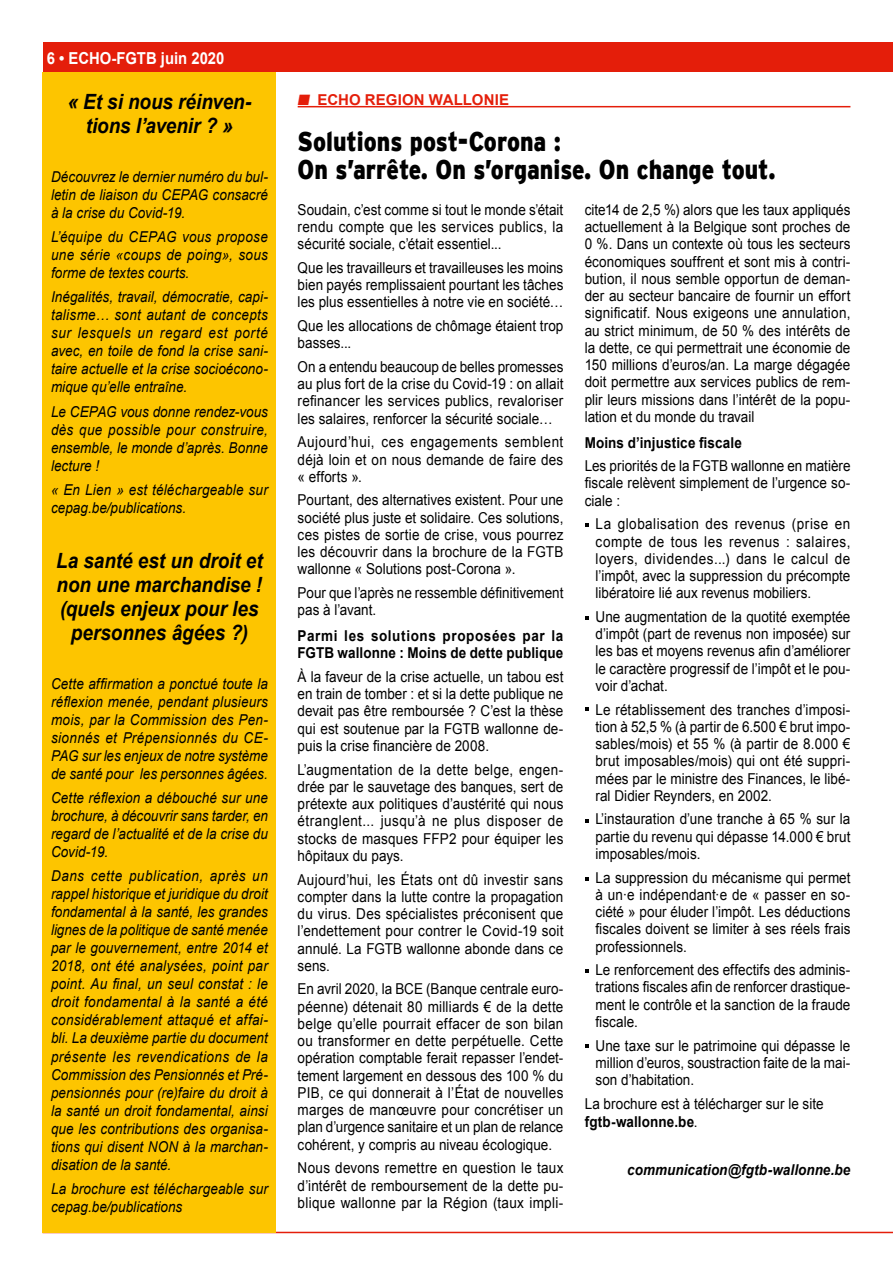
<style>
.page{position:relative;width:893px;height:1263px;background:#fff}
.page>*{position:absolute;margin:0;border:0;box-sizing:border-box;transform-origin:0 0}
.t1{font:900 27px/28.5px "Interstate";color:#000;scale:.85 1}
.t2{font:italic 700 21px/24px "Arial";letter-spacing:-.005em;color:#000;text-align:center;scale:.9 1}
.t3{font:700 16.5px "Arial";color:#fff;scale:.9 1}
.t4{font:15px/17.2px "Arial";letter-spacing:.005em;color:#000;text-align:justify;scale:.9 1}
.t5{font:italic 15px/18px "Arial";letter-spacing:.005em;color:#000;text-align:justify;scale:.9 1}
.t6{font:700 15px/17.2px "Arial";letter-spacing:.015em;color:#000;scale:.9 1}
.t7{font:italic 700 15px "Arial";letter-spacing:.005em;color:#000;scale:.9 1}
.t8{font:700 15px "Arial";letter-spacing:.01em;color:#e41e0a}
.s1{font-weight:700}
</style>
<div class="page">
<div style="left:43px;top:43px;width:850px;height:29px;background:#e41e0a"></div>
<hr style="left:43px;top:1232px;width:850px;height:1px;background:#e41e0a">
<div style="left:43px;top:72px;width:233px;height:1161px;background:#fdc500"></div>
<hr style="left:298px;top:106px;width:552px;height:1px;background:#e41e0a">
<svg style="left:585px;top:523px;width:4px;height:4px"></svg>
<svg style="left:585px;top:707px;width:4px;height:4px"></svg>
<svg style="left:585px;top:819px;width:4px;height:4px"></svg>
<svg style="left:585px;top:877px;width:4px;height:4px"></svg>
<svg style="left:585px;top:969px;width:4px;height:4px"></svg>
<svg style="left:585px;top:1044px;width:4px;height:4px"></svg>
<svg style="left:585px;top:616px;width:4px;height:4px"></svg>
<p class="t3" style="left:47px;top:47px;width:199px">6 • ECHO-FGTB juin 2020</p>
<h2 class="t2" style="left:67px;top:90px;width:206px">« Et si nous réinven&shy;tions l’avenir ? »</h2>
<p class="t5" style="left:51px;top:168px;width:242px">Découvrez le dernier numéro du bul&shy;letin de liaison du CEPAG consacré à la crise du Covid-19.</p>
<p class="t5" style="left:51px;top:228px;width:242px">L’équipe du CEPAG vous propose une série «coups de poing», sous forme de textes courts.</p>
<p class="t5" style="left:51px;top:288px;width:242px">Inégalités, travail, démocratie, capi&shy;talisme… sont autant de concepts sur lesquels un regard est porté avec, en toile de fond la crise sani&shy;taire actuelle et la crise socioécono&shy;mique qu’elle entraîne.</p>
<p class="t5" style="left:51px;top:403px;width:242px">Le CEPAG vous donne rendez-vous dès que possible pour construire, ensemble, le monde d’après. Bonne lecture !</p>
<p class="t5" style="left:51px;top:481px;width:242px">« En Lien » est téléchargeable sur cepag.be/publications.</p>
<h2 class="t2" style="left:56px;top:549px;width:231px">La santé est un droit et non une marchandise ! (quels enjeux pour les personnes âgées ?)</h2>
<p class="t5" style="left:51px;top:675px;width:242px">Cette affirmation a ponctué toute la réflexion menée, pendant plusieurs mois, par la Commission des Pen&shy;sionnés et Prépensionnés du CE-PAG sur les enjeux de notre système de santé pour les personnes âgées.</p>
<p class="t5" style="left:51px;top:789px;width:242px">Cette réflexion a débouché sur une brochure, à découvrir sans tarder, en regard de l’actualité et de la crise du Covid-19.</p>
<p class="t5" style="left:51px;top:867px;width:242px">Dans cette publication, après un rappel historique et juridique du droit fondamental à la santé, les grandes lignes de la politique de santé menée par le gouvernement, entre 2014 et 2018, ont été analysées, point par point. Au final, un seul constat : le droit fondamental à la santé a été considérablement attaqué et affai&shy;bli. La deuxième partie du document présente les revendications de la Commission des Pensionnés et Pré&shy;pensionnés pour (re)faire du droit à la santé un droit fondamental, ainsi que les contributions des organisa&shy;tions qui disent NON à la marchan&shy;disation de la santé.</p>
<p class="t5" style="left:51px;top:1180px;width:242px">La brochure est téléchargeable sur cepag.be/publications</p>
<p class="t8" style="left:298px;top:90px;width:213px">■ ECHO REGION WALLONIE</p>
<h1 class="t1" style="left:298px;top:127px;width:564px">Solutions post-Corona :<br>On s’arrête. On s’organise. On change tout.</h1>
<p class="t4" style="left:298px;top:201px;width:297px">Soudain, c’est comme si tout le monde s’était rendu compte que les services publics, la sécurité sociale, c’était essentiel...</p>
<p class="t4" style="left:298px;top:259px;width:297px">Que les travailleurs et travailleuses les moins bien payés remplissaient pourtant les tâches les plus essentielles à notre vie en société…</p>
<p class="t4" style="left:298px;top:317px;width:297px">Que les allocations de chômage étaient trop basses...</p>
<p class="t4" style="left:298px;top:358px;width:297px">On a entendu beaucoup de belles promesses au plus fort de la crise du Covid-19 : on allait refinancer les services publics, revaloriser les salaires, renforcer la sécurité sociale…</p>
<p class="t4" style="left:298px;top:434px;width:297px">Aujourd’hui, ces engagements semblent déjà loin et on nous demande de faire des « efforts ».</p>
<p class="t4" style="left:298px;top:492px;width:297px">Pourtant, des alternatives existent. Pour une société plus juste et solidaire. Ces solutions, ces pistes de sortie de crise, vous pourrez les découvrir dans la brochure de la FGTB wallonne « Solutions post-Corona ».</p>
<p class="t4" style="left:298px;top:584px;width:297px">Pour que l’après ne ressemble définitivement pas à l’avant.</p>
<p class="t6" style="left:298px;top:628px;width:297px">Parmi les solutions proposées par la<br>FGTB wallonne : Moins de dette publique</p>
<p class="t4" style="left:298px;top:668px;width:297px">À la faveur de la crise actuelle, un tabou est en train de tomber : et si la dette publique ne devait pas être remboursée ? C’est la thèse qui est soutenue par la FGTB wallonne de&shy;puis la crise financière de 2008.</p>
<p class="t4" style="left:298px;top:761px;width:297px">L’augmentation de la dette belge, engen&shy;drée par le sauvetage des banques, sert de prétexte aux politiques d’austérité qui nous étranglent... jusqu’à ne plus disposer de stocks de masques FFP2 pour équiper les hôpitaux du pays.</p>
<p class="t4" style="left:298px;top:871px;width:297px">Aujourd’hui, les États ont dû investir sans compter dans la lutte contre la propagation du virus. Des spécialistes préconisent que l’endettement pour contrer le Covid-19 soit annulé. La FGTB wallonne abonde dans ce sens.</p>
<p class="t4" style="left:298px;top:981px;width:297px">En avril 2020, la BCE (Banque centrale euro&shy;péenne) détenait 80 milliards € de la dette belge qu’elle pourrait effacer de son bilan ou transformer en dette perpétuelle. Cette opération comptable ferait repasser l’endet&shy;tement largement en dessous des 100 % du PIB, ce qui donnerait à l’État de nouvelles marges de manœuvre pour concrétiser un plan d’urgence sanitaire et un plan de relance cohérent, y compris au niveau écologique.</p>
<p class="t4" style="left:298px;top:1159px;width:297px">Nous devons remettre en question le taux d’intérêt de remboursement de la dette pu&shy;blique wallonne par la Région (taux impli-</p>
<p class="t4" style="left:585px;top:201px;width:297px">cite14 de 2,5 %) alors que les taux appliqués actuellement à la Belgique sont proches de 0 %. Dans un contexte où tous les secteurs économiques souffrent et sont mis à contri&shy;bution, il nous semble opportun de deman&shy;der au secteur bancaire de fournir un effort significatif. Nous exigeons une annulation, au strict minimum, de 50 % des intérêts de la dette, ce qui permettrait une économie de 150 millions d’euros/an. La marge dégagée doit permettre aux services publics de rem&shy;plir leurs missions dans l’intérêt de la popu&shy;lation et du monde du travail</p>
<p class="t6" style="left:585px;top:434px;width:176px">Moins d’injustice fiscale</p>
<p class="t4" style="left:585px;top:457px;width:297px">Les priorités de la FGTB wallonne en matière fiscale relèvent simplement de l’urgence so&shy;ciale :</p>
<p class="t4" style="left:595px;top:516px;width:285px">La globalisation des revenus (prise en compte de tous les revenus : salaires, loyers, dividendes...) dans le calcul de l’impôt, avec la suppression du précompte libératoire lié aux revenus mobiliers.</p>
<p class="t4" style="left:595px;top:608px;width:285px">Une augmentation de la quotité exemptée d’impôt (part de revenus non imposée) sur les bas et moyens revenus afin d’améliorer le caractère progressif de l’impôt et le pou&shy;voir d’achat.</p>
<p class="t4" style="left:595px;top:701px;width:285px">Le rétablissement des tranches d’imposi&shy;tion à 52,5 % (à partir de 6.500 € brut impo&shy;sables/mois) et 55 % (à partir de 8.000 € brut imposables/mois) qui ont été suppri&shy;mées par le ministre des Finances, le libé&shy;ral Didier Reynders, en 2002.</p>
<p class="t4" style="left:595px;top:811px;width:285px">L’instauration d’une tranche à 65 % sur la partie du revenu qui dépasse 14.000 € brut imposables/mois.</p>
<p class="t4" style="left:595px;top:869px;width:285px">La suppression du mécanisme qui permet à un·e indépendant·e de « passer en so&shy;ciété » pour éluder l’impôt. Les déductions fiscales doivent se limiter à ses réels frais professionnels.</p>
<p class="t4" style="left:595px;top:961px;width:285px">Le renforcement des effectifs des adminis&shy;trations fiscales afin de renforcer drastique&shy;ment le contrôle et la sanction de la fraude fiscale.</p>
<p class="t4" style="left:595px;top:1037px;width:285px">Une taxe sur le patrimoine qui dépasse le million d’euros, soustraction faite de la mai&shy;son d’habitation.</p>
<p class="t4" style="left:585px;top:1095px;width:267px;line-height:18px">La brochure est à télécharger sur le site <span class="s1">fgtb-wallonne.be</span>.</p>
<p class="t7" style="left:627px;top:1160px;width:250px">communication@fgtb-wallonne.be</p>
</div>
